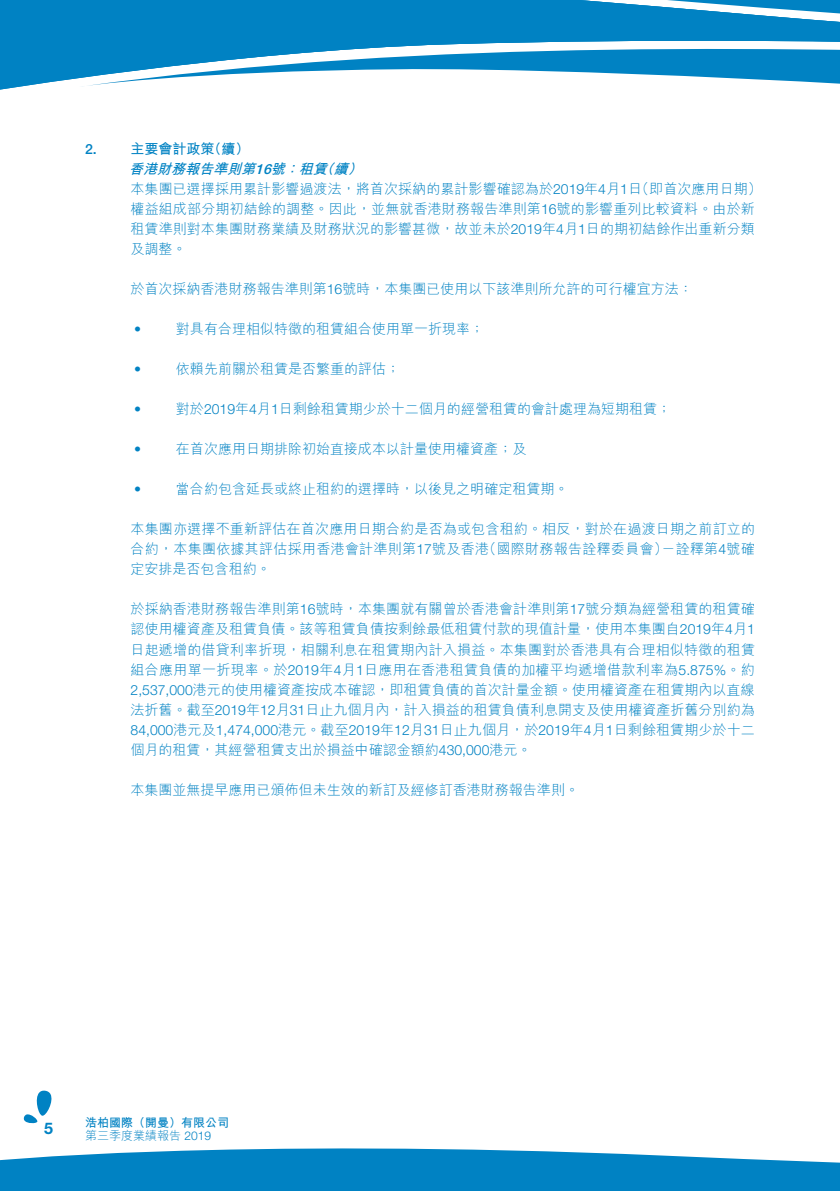
<style>
.page{position:relative;width:840px;height:1191px;background:#fff}
.page>*{position:absolute;margin:0;border:0;box-sizing:border-box;transform-origin:0 0}
.t1{font:700 16px "Helvetica Neue LT Std";color:#0082c3}
.t2{font:300 14px/20px "M Hei HK";color:#0082c3}
.t3{font:300 14px "Helvetica Neue LT Std";color:#0082c3}
.t4{font:300 14px/20px "M Hei HK";letter-spacing:.02em;color:#0082c3}
.t5{font:700 14px "M Hei HK";color:#0082c3}
.t6{font:italic 700 14px "M Hei HK";color:#0082c3}
.t7{font:500 14px "Helvetica Neue LT Std";color:#0082c3}
.t8{font:italic 500 14px "Helvetica Neue LT Std";color:#0082c3}
.t9{font:700 12px "M Hei HK";color:#0082c3}
.t10{font:300 12px "M Hei HK";color:#0082c3}
.s1{font-weight:700;font-style:italic}
.s2{font-family:"Helvetica Neue LT Std"}
.s3{font-family:"M Hei HK"}
</style>
<div class="page">
<svg style="left:0;top:0;width:839px;height:90px;fill:#0082c3"></svg>
<svg style="left:660px;top:0;width:179px;height:42px"></svg>
<svg style="left:0;top:1148px;width:695px;height:43px;fill:#0082c3"></svg>
<div style="left:152px;top:1157px;width:687px;height:34px;background:#0082c3"></div>
<svg style="left:23px;top:1090px;width:29px;height:33px"></svg>
<p class="t7" style="left:85px;top:141px;width:13px">2.</p>
<p class="t5" style="left:130px;top:139px;width:85px">主要會計政策</p>
<p class="t5" style="left:207px;top:139px;width:43px">（續(</p>
<p class="t2" style="left:129px;top:159px;width:634px"><span class="s1">香港財務報告準則第<br></span>本集團已選擇採用累計影響過渡法，將首次採納的累計影響確認為於<span class="s2">2019</span>年月<span class="s2">4</span> （日<span class="s2">1</span> 即首次應用日期(權益組成部分期初結餘的調整。因此，並無就香港財務報告準則第<span class="s2">16</span>號的影響重列比較資料。由於新租賃準則對本集團財務業績及財務狀況的影響甚微，故並未於<span class="s2">2019</span>年月<span class="s2">4 1</span>日的期初結餘作出重新分類及調整。</p>
<p class="t2" style="left:130px;top:279px;width:563px">於首次採納香港財務報告準則第<span class="s2">16</span>號時，本集團已使用以下該準則所允許的可行權宜方法：</p>
<p class="t2" style="left:176px;top:319px;width:309px">對具有合理相似特徵的租賃組合使用單一折現率;</p>
<p class="t6" style="left:320px;top:159px;width:20px">（</p>
<p class="t6" style="left:348px;top:159px;width:20px">(</p>
<p class="t6" style="left:299px;top:159px;width:55px">租賃續</p>
<p class="t6" style="left:271px;top:159px;width:20px">號</p>
<p class="t8" style="left:255px;top:161px;width:21px">16</p>
<p class="t6" style="left:285px;top:159px;width:20px">：</p>
<p class="t3" style="left:134px;top:321px;width:8px">•</p>
<p class="t3" style="left:134px;top:361px;width:8px">•</p>
<p class="t2" style="left:176px;top:359px;width:226px">依賴先前關於租賃是否繁重的評估;</p>
<p class="t3" style="left:134px;top:401px;width:8px">•</p>
<p class="t2" style="left:176px;top:399px;width:496px">對於<span class="s2">2019</span>年月<span class="s2">4 1</span>日剩餘租賃期少於十二個月的經營租賃的會計處理為短期租賃;</p>
<p class="t3" style="left:134px;top:441px;width:8px">•</p>
<p class="t2" style="left:176px;top:439px;width:351px">在首次應用日期排除初始直接成本以計量使用權資產；及</p>
<p class="t2" style="left:176px;top:479px;width:394px">當合約包含延長或終止租約的選擇時，以後見之明確定租賃期。</p>
<p class="t3" style="left:134px;top:481px;width:8px">•</p>
<p class="t2" style="left:130px;top:519px;width:625px;text-align:right">本集團亦選擇不重新評估在首次應用日期合約是否為或包含租約。相反，對於在過渡日期之前訂立的（國際財務報告詮釋委員會－）詮釋第<span class="s2">4</span>號確</p>
<p class="t4" style="left:130px;top:539px;width:360px">合約，本集團依據其評估採用香港會計準則第<span class="s2">17</span>號及香港定安排是否包含租約。</p>
<p class="t2" style="left:130px;top:599px;width:625px;text-align:justify">於採納香港財務報告準則第<span class="s2">16</span>號時，本集團就有關曾於香港會計準則第<span class="s2">17</span>號分類為經營租賃的租賃確認使用權資產及租賃負債。該等租賃負債按剩餘最低租賃付款的現值計量，使用本集團自<span class="s2">2019</span>年月<span class="s2">4 1</span>日起遞增的借貸利率折現，相關利息在租賃期內計入損益。本集團對於香港具有合理相似特徵的租賃組合應用單一折現率。於<span class="s2">2019</span>年月<span class="s2">4 1</span>日應用在香港租賃負債的加權平均遞增借款利率為<span class="s2">5.875%</span>。約<span class="s2">2,537,000</span>港元的使用權資產按成本確認，即租賃負債的首次計量金額。使用權資產在租賃期內以直線法折舊。截至<span class="s2">2019</span>年<span class="s2">12</span>月<span class="s2">31</span>日止九個月內，計入損益的租賃負債利息開支及使用權資產折舊分別約為</p>
<p class="t3" style="left:130px;top:721px;width:625px">84,000<span class="s3">港元及</span>1,474,000<span class="s3">港元。截至</span>2019<span class="s3">年</span>12<span class="s3">月</span>31<span class="s3">日止九個月，於</span>2019<span class="s3">年月</span>4 1<span class="s3">日剩餘租賃期少於十二</span></p>
<p class="t2" style="left:130px;top:739px;width:402px">個月的租賃，其經營租賃支出於損益中確認金額約<span class="s2">430,000</span>港元。</p>
<p class="t2" style="left:130px;top:779px;width:449px">本集團並無提早應用已頒佈但未生效的新訂及經修訂香港財務報告準則。</p>
<p class="t1" style="left:44px;top:1118px;width:10px">5</p>
<p class="t9" style="left:85px;top:1113px;width:145px">浩柏國際（開曼）有限公司</p>
<p class="t10" style="left:85px;top:1129px;width:128px">第三季度業績報告 <span class="s2">2019</span></p>
</div>
